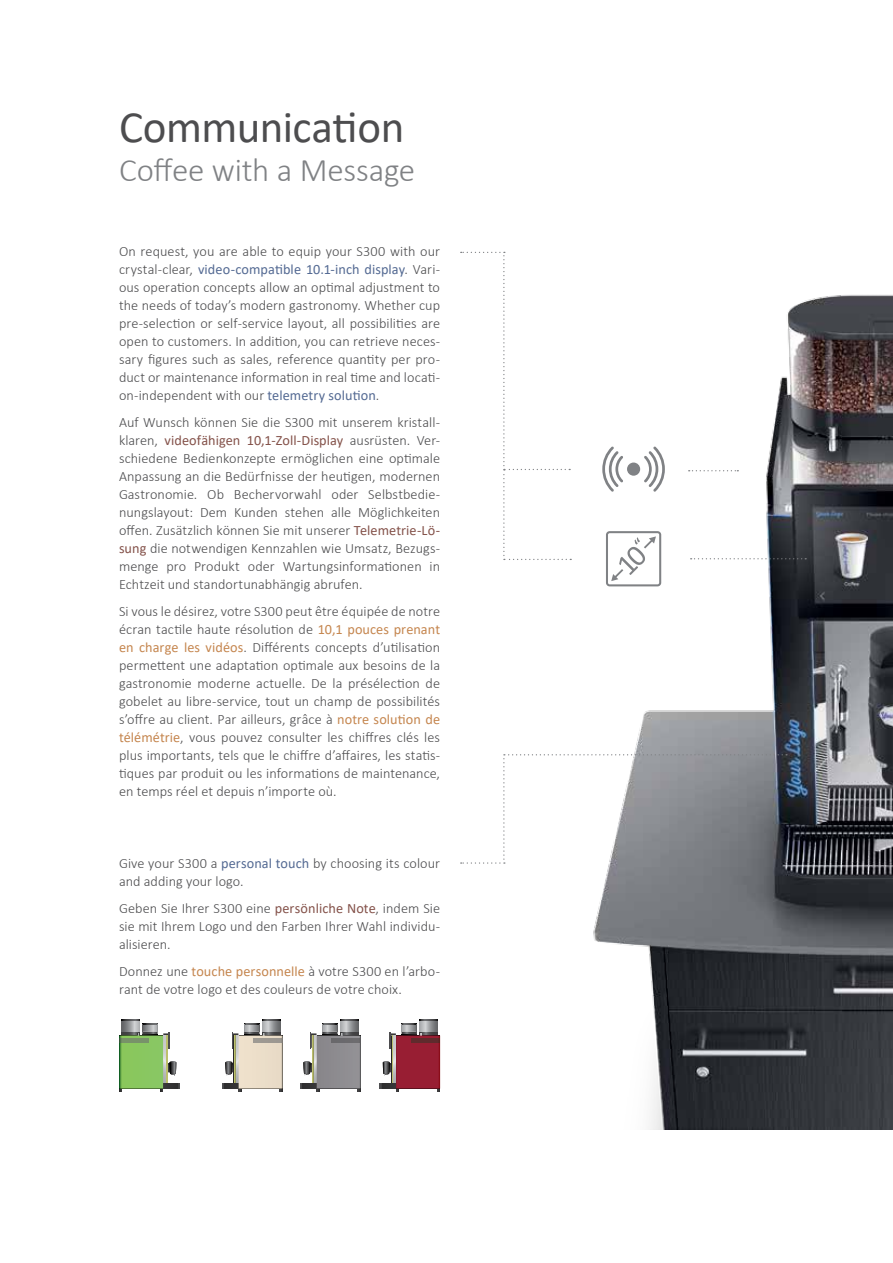
<style>
.page{position:relative;width:893px;height:1263px;background:#fff}
.page>*{position:absolute;margin:0;border:0;box-sizing:border-box;transform-origin:0 0}
.t1{font:45px "Calibri";letter-spacing:-.01em;color:#4d4d4f}
.t2{font:300 33px "Calibri";letter-spacing:-.01em;color:#808285}
.t3{font:300 14.25px/18px "Calibri";color:#4d4d4f;text-align:justify}
.s1{font-weight:400;color:#546a93}
.s2{font-weight:400;color:#84524a}
.s3{font-weight:400;color:#c5864f}
</style>
<div class="page">
<img style="left:571px;top:294px;width:322px;height:835px">
<svg style="left:461px;top:252px;width:110px;height:308px"></svg>
<div style="left:627px;top:462px;width:13px;height:14px;background:#808285;border-radius:50%"></div>
<svg style="left:602px;top:446px;width:21px;height:46px"></svg>
<svg style="left:644px;top:446px;width:21px;height:46px"></svg>
<svg style="left:691px;top:558px;width:115px;height:1px"></svg>
<svg style="left:689px;top:470px;width:49px;height:1px"></svg>
<svg style="left:606px;top:531px;width:55px;height:55px"></svg>
<svg style="left:222px;top:1020px;width:61px;height:71px"></svg>
<img style="left:235px;top:1035px;width:1px;height:48px">
<hr style="left:254px;top:1038px;width:28px;height:4px;background:#9d9891">
<svg style="left:300px;top:1020px;width:61px;height:71px"></svg>
<img style="left:313px;top:1035px;width:1px;height:48px">
<hr style="left:332px;top:1038px;width:28px;height:4px;background:#6a696d">
<svg style="left:119px;top:1020px;width:61px;height:71px"></svg>
<img style="left:167px;top:1035px;width:1px;height:48px">
<svg style="left:119px;top:1038px;width:29px;height:4px"></svg>
<svg style="left:379px;top:1020px;width:61px;height:71px"></svg>
<img style="left:392px;top:1035px;width:1px;height:48px">
<hr style="left:411px;top:1038px;width:29px;height:4px;background:#5f2b2d">
<svg style="left:461px;top:754px;width:326px;height:110px"></svg>
<h1 class="t1" style="left:119px;top:96px;width:287px">Communication</h1>
<h2 class="t2" style="left:119px;top:150px;width:298px">Coffee with a Message</h2>
<p class="t3" style="left:119px;top:243px;width:323px">On request, you are able to equip your S300 with our crystal-clear, <span class="s1">video-compatible 10.1-inch display</span>. Vari&shy;ous operation concepts allow an optimal adjustment to the needs of today’s modern gastronomy. Whether cup pre-selection or self-service layout, all possibilities are open to customers. In addition, you can retrieve neces&shy;sary figures such as sales, reference quantity per pro&shy;duct or maintenance information in real time and locati&shy;on-independent with our <span class="s1">telemetry solution</span>.</p>
<p class="t3" style="left:119px;top:414px;width:323px">Auf Wunsch können Sie die S300 mit unserem kristall&shy;klaren, <span class="s2">videofähigen 10,1-Zoll-Display</span> ausrüsten. Ver&shy;schiedene Bedienkonzepte ermöglichen eine optimale Anpassung an die Bedürfnisse der heutigen, modernen Gastronomie. Ob Bechervorwahl oder Selbstbedie&shy;nungslayout: Dem Kunden stehen alle Möglichkeiten offen. Zusätzlich können Sie mit unserer <span class="s2">Telemetrie-Lö&shy;sung</span> die notwendigen Kennzahlen wie Umsatz, Bezugs&shy;menge pro Produkt oder Wartungsinformationen in Echtzeit und standortunabhängig abrufen.</p>
<p class="t3" style="left:119px;top:603px;width:323px">Si vous le désirez, votre S300 peut être équipée de notre écran tactile haute résolution de <span class="s3">10,1 pouces prenant en charge les vidéos</span>. Différents concepts d’utilisation permettent une adaptation optimale aux besoins de la gastronomie moderne actuelle. De la présélection de gobelet au libre-service, tout un champ de possibilités s’offre au client. Par ailleurs, grâce à <span class="s3">notre solution de télémétrie</span>, vous pouvez consulter les chiffres clés les plus importants, tels que le chiffre d’affaires, les statis&shy;tiques par produit ou les informations de maintenance, en temps réel et depuis n’importe où.</p>
<p class="t3" style="left:119px;top:855px;width:323px">Give your S300 a <span class="s1">personal touch</span> by choosing its colour and adding your logo.</p>
<p class="t3" style="left:119px;top:900px;width:323px">Geben Sie Ihrer S300 eine <span class="s2">persönliche Note</span>, indem Sie sie mit Ihrem Logo und den Farben Ihrer Wahl individu&shy;alisieren.</p>
<p class="t3" style="left:119px;top:963px;width:323px">Donnez une <span class="s3">touche personnelle</span> à votre S300 en l’arbo&shy;rant de votre logo et des couleurs de votre choix.</p>
</div>
